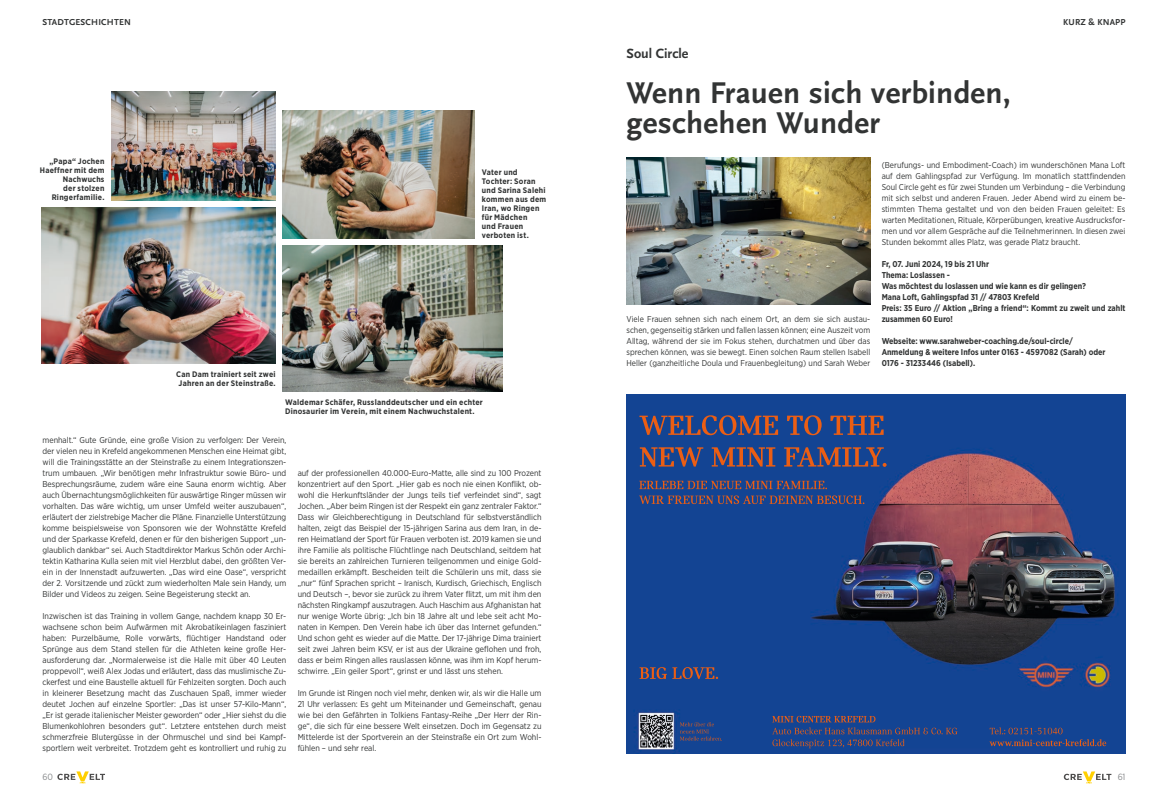
<style>
.page{position:relative;width:1168px;height:794px;background:#fff}
.page>*{position:absolute;margin:0;border:0;box-sizing:border-box;transform-origin:0 0}
.t1{font:700 31.3px/30.1px "Scala Sans";letter-spacing:.01em;color:#323434}
.t2{font:700 14px "Scala Sans";color:#323434}
.t3{font:700 9px "Scala Sans";letter-spacing:.02em;color:#323434}
.t4{font:9px "Gotham Narrow";color:#86888a}
.t5{font:8.5px/11px "Gotham Narrow";color:#323434;text-align:justify}
.t6{font:700 8.5px/11px "Gotham Narrow";color:#323434;scale:.96 1}
.t7{font:700 8px/9px "Gotham Narrow";letter-spacing:.03em;color:#323434}
</style>
<div class="page">
<svg style="left:57px;top:771px;width:48px;height:12px"></svg>
<svg style="left:1064px;top:771px;width:47px;height:12px"></svg>
<img style="left:42px;top:207px;width:234px;height:156px">
<img style="left:112px;top:92px;width:164px;height:108px">
<img style="left:283px;top:110px;width:192px;height:128px">
<img style="left:283px;top:245px;width:219px;height:146px">
<img style="left:626px;top:394px;width:499px;height:359px">
<img style="left:626px;top:157px;width:244px;height:147px">
<p class="t3" style="left:43px;top:17px;width:90px">STADTGESCHICHTEN</p>
<p class="t7" style="left:40px;top:157px;width:66px;text-align:right">„Papa“ Jochen<br>Haeffner mit dem<br>Nachwuchs<br>der stolzen<br>Ringerfamilie.</p>
<p class="t7" style="left:482px;top:168px;width:66px">Vater und<br>Tochter: Soran und Sarina Salehi kommen aus dem<br>Iran, wo Ringen für Mädchen<br>und Frauen verboten ist.</p>
<p class="t7" style="left:176px;top:369px;width:101px;text-align:center">Can Dam trainiert seit zwei<br>Jahren an der Steinstraße.</p>
<p class="t7" style="left:285px;top:397px;width:199px">Waldemar Schäfer, Russlanddeutscher und ein echter<br>Dinosaurier im Verein, mit einem Nachwuchstalent.</p>
<p class="t5" style="left:43px;top:434px;width:245px">menhalt.“ Gute Gründe, eine große Vision zu verfolgen: Der Verein, der vielen neu in Krefeld angekommenen Menschen eine Heimat gibt, will die Trainingsstätte an der Steinstraße zu einem Integrationszen&shy;trum umbauen. „Wir benötigen mehr Infrastruktur sowie Büro- und Besprechungsräume, zudem wäre eine Sauna enorm wichtig. Aber auch Übernachtungsmöglichkeiten für auswärtige Ringer müssen wir vorhalten. Das wäre wichtig, um unser Umfeld weiter auszubauen“, erläutert der zielstrebige Macher die Pläne. Finanzielle Unterstützung komme beispielsweise von Sponsoren wie der Wohnstätte Krefeld und der Sparkasse Krefeld, denen er für den bisherigen Support „un&shy;glaublich dankbar“ sei. Auch Stadtdirektor Markus Schön oder Archi&shy;tektin Katharina Kulla seien mit viel Herzblut dabei, den größten Ver&shy;ein in der Innenstadt aufzuwerten. „Das wird eine Oase“, verspricht der 2. Vorsitzende und zückt zum wiederholten Male sein Handy, um Bilder und Videos zu zeigen. Seine Begeisterung steckt an.</p>
<p class="t5" style="left:43px;top:610px;width:245px">Inzwischen ist das Training in vollem Gange, nachdem knapp 30 Er&shy;wachsene schon beim Aufwärmen mit Akrobatikeinlagen fasziniert haben: Purzelbäume, Rolle vorwärts, flüchtiger Handstand oder Sprünge aus dem Stand stellen für die Athleten keine große Her&shy;ausforderung dar. „Normalerweise ist die Halle mit über 40 Leuten proppevoll“, weiß Alex Jodas und erläutert, dass das muslimische Zu&shy;ckerfest und eine Baustelle aktuell für Fehlzeiten sorgten. Doch auch in kleinerer Besetzung macht das Zuschauen Spaß, immer wieder deutet Jochen auf einzelne Sportler: „Das ist unser 57-Kilo-Mann“, „Er ist gerade italienischer Meister geworden“ oder „Hier siehst du die Blumenkohlohren besonders gut“. Letztere entstehen durch meist schmerzfreie Blutergüsse in der Ohrmuschel und sind bei Kampf&shy;sportlern weit verbreitet. Trotzdem geht es kontrolliert und ruhig zu</p>
<p class="t5" style="left:298px;top:467px;width:245px">auf der professionellen 40.000-Euro-Matte, alle sind zu 100 Prozent konzentriert auf den Sport. „Hier gab es noch nie einen Konflikt, ob&shy;wohl die Herkunftsländer der Jungs teils tief verfeindet sind“, sagt Jochen. „Aber beim Ringen ist der Respekt ein ganz zentraler Faktor.“ Dass wir Gleichberechtigung in Deutschland für selbstverständlich halten, zeigt das Beispiel der 15-jährigen Sarina aus dem Iran, in de&shy;ren Heimatland der Sport für Frauen verboten ist. 2019 kamen sie und ihre Familie als politische Flüchtlinge nach Deutschland, seitdem hat sie bereits an zahlreichen Turnieren teilgenommen und einige Gold&shy;medaillen erkämpft. Bescheiden teilt die Schülerin uns mit, dass sie „nur“ fünf Sprachen spricht – Iranisch, Kurdisch, Griechisch, Englisch und Deutsch –, bevor sie zurück zu ihrem Vater flitzt, um mit ihm den nächsten Ringkampf auszutragen. Auch Haschim aus Afghanistan hat nur wenige Worte übrig: „Ich bin 18 Jahre alt und lebe seit acht Mo&shy;naten in Kempen. Den Verein habe ich über das Internet gefunden.“ Und schon geht es wieder auf die Matte. Der 17-jährige Dima trainiert seit zwei Jahren beim KSV, er ist aus der Ukraine geflohen und froh, dass er beim Ringen alles rauslassen könne, was ihm im Kopf herum&shy;schwirre. „Ein geiler Sport“, grinst er und lässt uns stehen.</p>
<p class="t5" style="left:298px;top:687px;width:245px">Im Grunde ist Ringen noch viel mehr, denken wir, als wir die Halle um 21 Uhr verlassen: Es geht um Miteinander und Gemeinschaft, genau wie bei den Gefährten in Tolkiens Fantasy-Reihe „Der Herr der Rin&shy;ge“, die sich für eine bessere Welt einsetzen. Doch im Gegensatz zu Mittelerde ist der Sportverein an der Steinstraße ein Ort zum Wohl&shy;fühlen – und sehr real.</p>
<h2 class="t2" style="left:626px;top:46px;width:63px">Soul Circle</h2>
<h1 class="t1" style="left:626px;top:78px;width:386px">Wenn Frauen sich verbinden, geschehen Wunder</h1>
<p class="t3" style="left:1063px;top:17px;width:64px">KURZ &amp; KNAPP</p>
<p class="t5" style="left:626px;top:313px;width:245px">Viele Frauen sehnen sich nach einem Ort, an dem sie sich austau&shy;schen, gegenseitig stärken und fallen lassen können; eine Auszeit vom Alltag, während der sie im Fokus stehen, durchatmen und über das sprechen können, was sie bewegt. Einen solchen Raum stellen Isabell Heller (ganzheitliche Doula und Frauenbegleitung) und Sarah Weber</p>
<p class="t5" style="left:882px;top:159px;width:245px">(Berufungs- und Embodiment-Coach) im wunderschönen Mana Loft auf dem Gahlingspfad zur Verfügung. Im monatlich stattfindenden Soul Circle geht es für zwei Stunden um Verbindung – die Verbindung mit sich selbst und anderen Frauen. Jeder Abend wird zu einem be&shy;stimmten Thema gestaltet und von den beiden Frauen geleitet: Es warten Meditationen, Rituale, Körperübungen, kreative Ausdrucksfor&shy;men und vor allem Gespräche auf die Teilnehmerinnen. In diesen zwei Stunden bekommt alles Platz, was gerade Platz braucht.</p>
<p class="t6" style="left:882px;top:258px;width:255px">Fr, 07. Juni 2024, 19 bis 21 Uhr<br>Thema: Loslassen -<br>Was möchtest du loslassen und wie kann es dir gelingen?<br>Mana Loft, Gahlingspfad 31 // 47803 Krefeld<br>Preis: 35 Euro // Aktion „Bring a friend“: Kommt zu zweit und zahlt zusammen 60 Euro!</p>
<p class="t6" style="left:882px;top:335px;width:235px">Webseite: www.sarahweber-coaching.de/soul-circle/<br>Anmeldung &amp; weitere Infos unter 0163 - 4597082 (Sarah) oder<br>0176 - 31233446 (Isabell).</p>
<p class="t4" style="left:43px;top:771px;width:12px">60</p>
<p class="t4" style="left:1118px;top:771px;width:9px">61</p>
</div>
